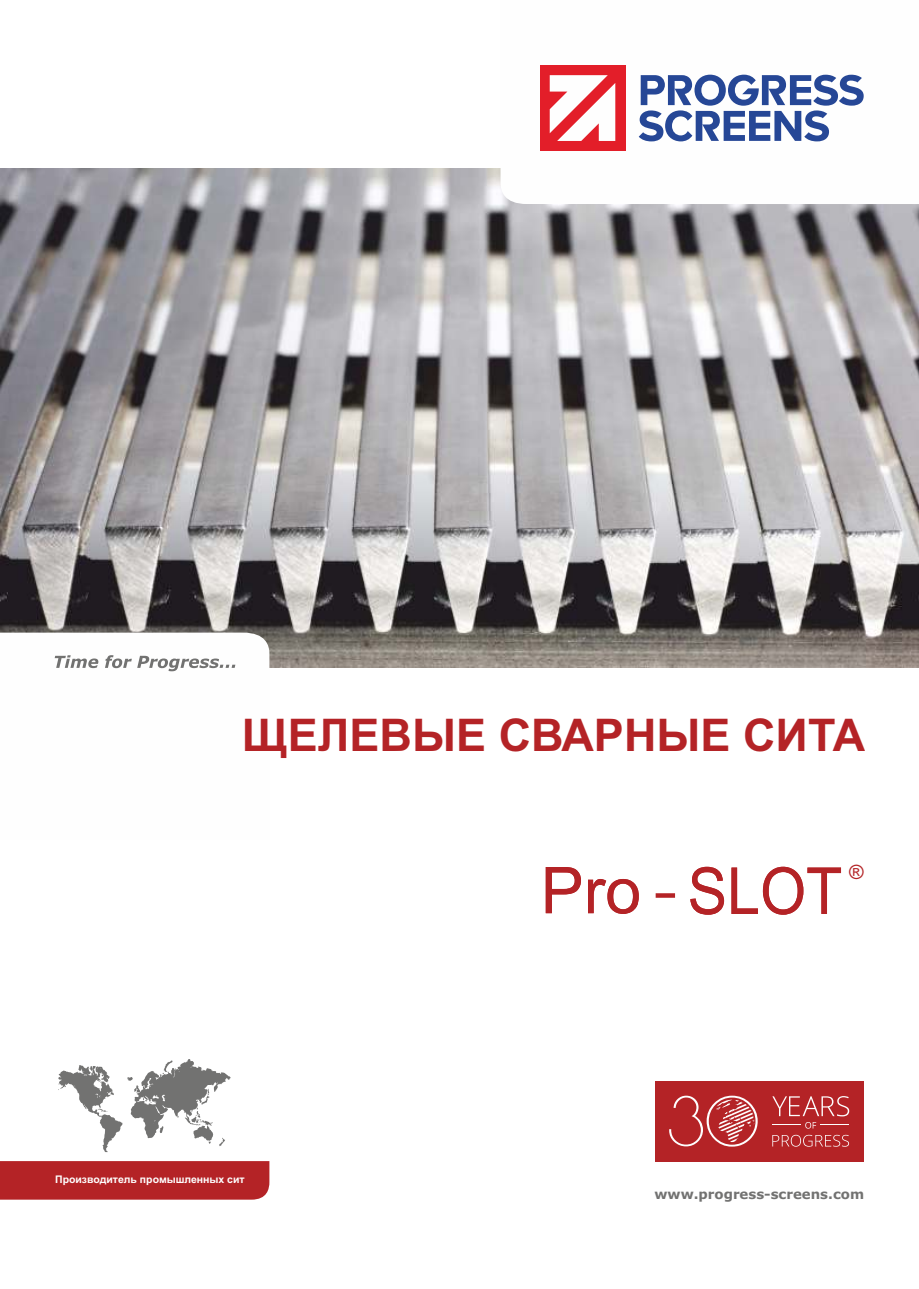
<style>
.page{position:relative;width:919px;height:1289px;background:#fff}
.page>*{position:absolute;margin:0;border:0;box-sizing:border-box;transform-origin:0 0}
.t1{font:700 45px "Arial";color:#b42326}
.t2{font:19.8px "Arial";color:#b42326}
.t3{font:700 13.35px "Verdana";color:#727271}
.t4{font:700 10.5px "Arial";color:#fefefe}
</style>
<div class="page">
<img style="left:0;top:169px;width:918px;height:499px">
<svg style="left:690px;top:866px;width:34px;height:48px"></svg>
<svg style="left:731px;top:866px;width:109px;height:48px"></svg>
<svg style="left:655px;top:893px;width:21px;height:5px"></svg>
<svg style="left:545px;top:867px;width:36px;height:46px"></svg>
<svg style="left:588px;top:879px;width:50px;height:34px"></svg>
<svg style="left:0;top:632px;width:269px;height:36px"></svg>
<svg style="left:13px;top:639px;width:229px;height:33px"></svg>
<div style="left:0;top:1161px;width:269px;height:38px;background:#b42326"></div>
<svg style="left:58px;top:1059px;width:172px;height:93px"></svg>
<div style="left:654px;top:1080px;width:209px;height:81px;background:#b42326"></div>
<svg style="left:669px;top:1095px;width:88px;height:51px"></svg>
<svg style="left:772px;top:1096px;width:77px;height:32px"></svg>
<svg style="left:772px;top:1134px;width:77px;height:12px"></svg>
<svg style="left:500px;top:65px;width:418px;height:139px"></svg>
<div style="left:540px;top:65px;width:85px;height:86px;background:#e31e29"></div>
<svg style="left:549px;top:75px;width:66px;height:66px"></svg>
<svg style="left:638px;top:75px;width:225px;height:66px"></svg>
<h1 class="t1" style="left:242px;top:718px;width:624px">ЩЕЛЕВЫЕ СВАРНЫЕ СИТА</h1>
<p class="t4" style="left:55px;top:1175px;width:191px">Производитель промышленных сит</p>
<h2 class="t2" style="left:849px;top:864px;width:16px">®</h2>
<p class="t3" style="left:654px;top:1188px;width:211px">www.progress-screens.com</p>
</div>
